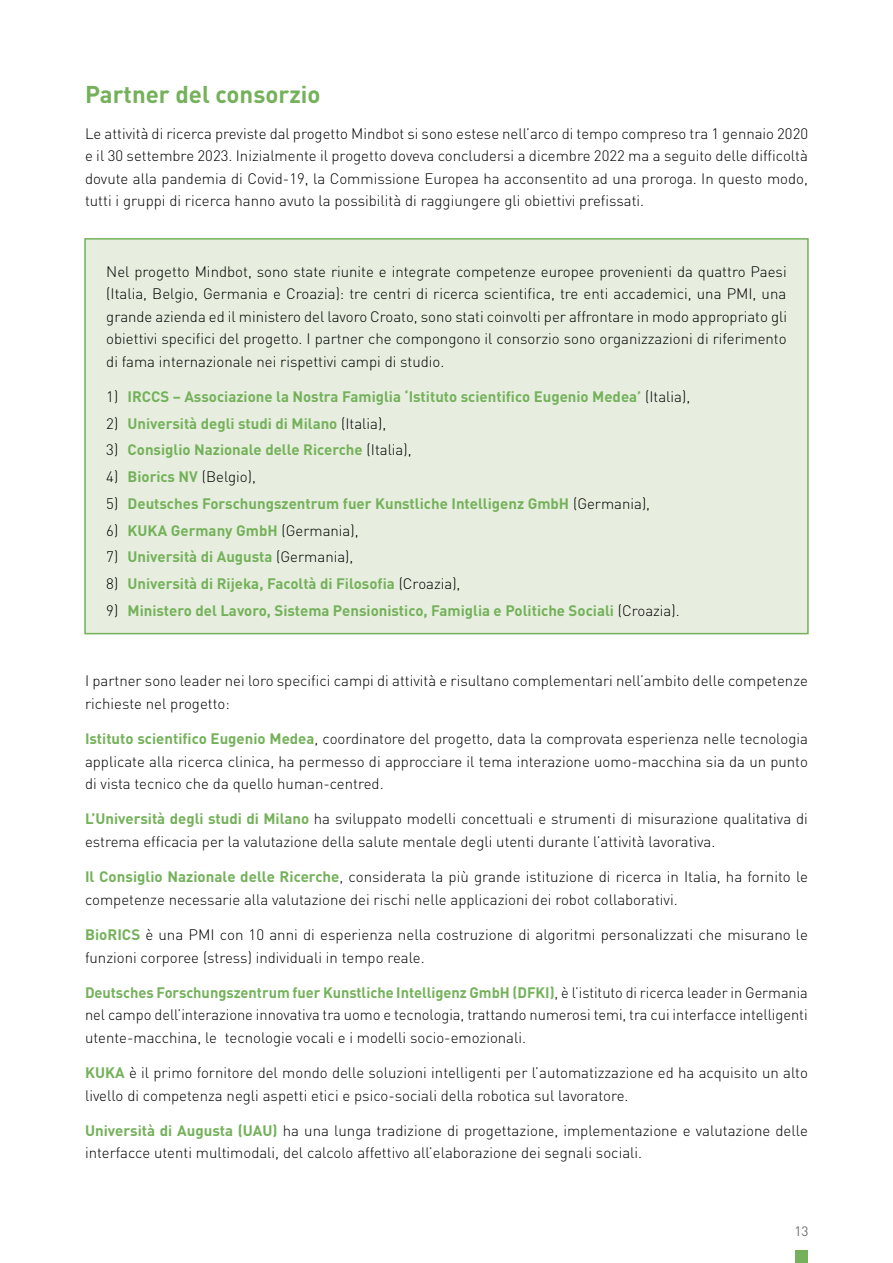
<style>
.page{position:relative;width:893px;height:1263px;background:#fff}
.page>*{position:absolute;margin:0;border:0;box-sizing:border-box;transform-origin:0 0}
.t1{font:700 24px "DIN Pro";color:#74b15a}
.t2{font:300 15px/22.5px "DIN Pro";color:#000}
.t3{font:700 15px "DIN Pro";color:#74b15a}
.t4{font:13.5px "DIN Pro";color:#6d6e71}
.s1{font-weight:300;color:#000}
.s2{font-weight:700;color:#74b15a}
</style>
<div class="page">
<div style="left:84px;top:238px;width:725px;height:396px;background:#e7eedf;border:2px solid #74b15a"></div>
<div style="left:795px;top:1250px;width:13px;height:13px;background:#74b15a"></div>
<h1 class="t1" style="left:85px;top:75px;width:237px">Partner del consorzio</h1>
<p class="t2" style="left:85px;top:121px;width:724px;text-align:justify">Le attività di ricerca previste dal progetto Mindbot si sono estese nell’arco di tempo compreso tra 1 gennaio 2020 e il 30 settembre 2023. Inizialmente il progetto doveva concludersi a dicembre 2022 ma a seguito delle difficoltà dovute alla pandemia di Covid-19, la Commissione Europea ha acconsentito ad una proroga. In questo modo, tutti i gruppi di ricerca hanno avuto la possibilità di raggiungere gli obiettivi prefissati.</p>
<p class="t2" style="left:106px;top:259px;width:682px;text-align:justify">Nel progetto Mindbot, sono state riunite e integrate competenze europee provenienti da quattro Paesi (Italia, Belgio, Germania e Croazia): tre centri di ricerca scientifica, tre enti accademici, una PMI, una grande azienda ed il ministero del lavoro Croato, sono stati coinvolti per affrontare in modo appropriato gli obiettivi specifici del progetto. I partner che compongono il consorzio sono organizzazioni di riferimento di fama internazionale nei rispettivi campi di studio.</p>
<p class="t3" style="left:106px;top:384px;width:585px"><span class="s1">1)</span> IRCCS – Associazione la Nostra Famiglia ‘Istituto scientifico Eugenio Medea’ <span class="s1">(Italia),</span></p>
<p class="t3" style="left:106px;top:411px;width:281px"><span class="s1">2)</span> Università degli studi di Milano <span class="s1">(Italia),</span></p>
<p class="t3" style="left:106px;top:437px;width:307px"><span class="s1">3)</span> Consiglio Nazionale delle Ricerche <span class="s1">(Italia),</span></p>
<p class="t2" style="left:106px;top:464px;width:151px">4) <span class="s2">Biorics NV</span> (Belgio),</p>
<p class="t3" style="left:106px;top:491px;width:545px"><span class="s1">5)</span> Deutsches Forschungszentrum fuer Kunstliche Intelligenz GmbH <span class="s1">(Germania),</span></p>
<p class="t3" style="left:106px;top:518px;width:254px"><span class="s1">6)</span> KUKA Germany GmbH <span class="s1">(Germania),</span></p>
<p class="t3" style="left:106px;top:544px;width:249px"><span class="s1">7)</span> Università di Augusta <span class="s1">(Germania),</span></p>
<p class="t3" style="left:106px;top:571px;width:356px"><span class="s1">8)</span> Università di Rijeka, Facoltà di Filosofia <span class="s1">(Croazia),</span></p>
<p class="t3" style="left:106px;top:598px;width:575px"><span class="s1">9)</span> Ministero del Lavoro, Sistema Pensionistico, Famiglia e Politiche Sociali <span class="s1">(Croazia).</span></p>
<p class="t2" style="left:85px;top:668px;width:724px">I partner sono leader nei loro specifici campi di attività e risultano complementari nell’ambito delle competenze richieste nel progetto:</p>
<p class="t2" style="left:85px;top:726px;width:724px;text-align:justify"><span class="s2">Istituto scientifico Eugenio Medea</span>, coordinatore del progetto, data la comprovata esperienza nelle tecnologia applicate alla ricerca clinica, ha permesso di approcciare il tema interazione uomo-macchina sia da un punto di vista tecnico che da quello human-centred.</p>
<p class="t2" style="left:85px;top:806px;width:724px"><span class="s2">L’Università degli studi di Milano</span> ha sviluppato modelli concettuali e strumenti di misurazione qualitativa di estrema efficacia per la valutazione della salute mentale degli utenti durante l’attività lavorativa.</p>
<p class="t2" style="left:85px;top:864px;width:724px"><span class="s2">Il Consiglio Nazionale delle Ricerche</span>, considerata la più grande istituzione di ricerca in Italia, ha fornito le competenze necessarie alla valutazione dei rischi nelle applicazioni dei robot collaborativi.</p>
<p class="t2" style="left:85px;top:922px;width:724px"><span class="s2">BioRICS</span> è una PMI con 10 anni di esperienza nella costruzione di algoritmi personalizzati che misurano le funzioni corporee (stress) individuali in tempo reale.</p>
<p class="t2" style="left:85px;top:980px;width:724px;text-align:justify"><span class="s2">Deutsches Forschungszentrum fuer Kunstliche Intelligenz GmbH (DFKI)</span>, è l’istituto di ricerca leader in Germania nel campo dell’interazione innovativa tra uomo e tecnologia, trattando numerosi temi, tra cui interfacce intelligenti utente-macchina, le tecnologie vocali e i modelli socio-emozionali.</p>
<p class="t2" style="left:85px;top:1060px;width:724px"><span class="s2">KUKA</span> è il primo fornitore del mondo delle soluzioni intelligenti per l’automatizzazione ed ha acquisito un alto livello di competenza negli aspetti etici e psico-sociali della robotica sul lavoratore.</p>
<p class="t2" style="left:85px;top:1118px;width:724px"><span class="s2">Università di Augusta (UAU)</span> ha una lunga tradizione di progettazione, implementazione e valutazione delle interfacce utenti multimodali, del calcolo affettivo all’elaborazione dei segnali sociali.</p>
<p class="t4" style="left:794px;top:1220px;width:16px">13</p>
</div>
